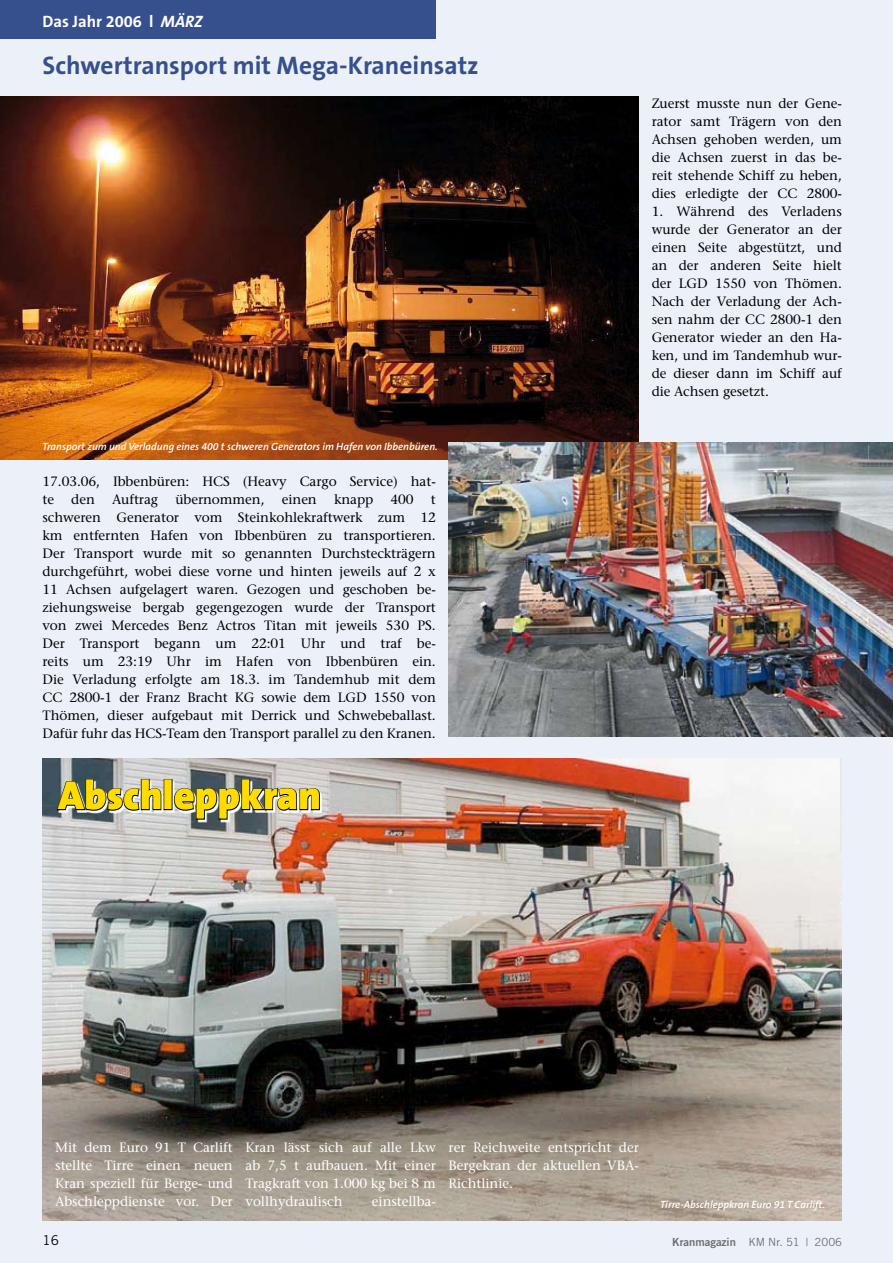
<style>
.page{position:relative;width:893px;height:1263px;background:#ecf1f9}
.page>*{position:absolute;margin:0;border:0;box-sizing:border-box;transform-origin:0 0}
.t1{font:900 40.5px "The Sans B9";color:#ffdc00}
.t2{font:700 25.5px "The Sans B7";color:#36508e}
.t3{font:700 16.5px "The Sans B7";color:#fff}
.t4{font:13.5px/18px "Stone Serif";letter-spacing:-.005em;color:#000;text-align:justify}
.t5{font:13.5px/18px "Stone Serif";letter-spacing:-.005em;color:#fff;text-align:justify}
.t6{font:13.5px "Trade Gothic";color:#000}
.t7{font:11.25px "Trade Gothic";color:#6e7071}
.t8{font:italic 600 10.5px "The Sans B6";color:#fff}
.s1{font-style:italic}
.s2{font-family:"Trade Gothic Bold Two"}
</style>
<div class="page">
<div style="left:0;top:0;width:436px;height:39px;background:#36508e"></div>
<img style="left:43px;top:759px;width:799px;height:461px">
<img style="left:0;top:97px;width:639px;height:362px">
<img style="left:449px;top:442px;width:444px;height:294px">
<img style="left:51px;top:772px;width:791px;height:56px">
<svg style="left:56px;top:778px;width:106px;height:33px;background:#9c9fa1"></svg>
<div style="left:164px;top:779px;width:9px;height:31px;border:2px solid #000"></div>
<svg style="left:173px;top:778px;width:148px;height:42px;background:#9fa0a0"></svg>
<p class="t3" style="left:43px;top:13px;width:162px">Das Jahr 2006 l <span class="s1">MÄRZ</span></p>
<h2 class="t2" style="left:43px;top:52px;width:438px">Schwertransport mit Mega-Kraneinsatz</h2>
<p class="t8" style="left:43px;top:440px;width:397px">Transport zum und Verladung eines 400 t schweren Generators im Hafen von Ibbenbüren.</p>
<p class="t4" style="left:43px;top:472px;width:395px">17.03.06, Ibbenbüren: HCS (Heavy Cargo Service) hat&shy;te</p>
<p class="t4" style="left:71px;top:490px;width:25px">den</p>
<p class="t4" style="left:112px;top:490px;width:48px">Auftrag</p>
<p class="t4" style="left:175px;top:490px;width:91px">übernommen,</p>
<p class="t4" style="left:282px;top:490px;width:37px">einen</p>
<p class="t4" style="left:334px;top:490px;width:41px">knapp</p>
<p class="t4" style="left:390px;top:490px;width:25px">400</p>
<p class="t4" style="left:43px;top:490px;width:395px;text-indent:388px">t schweren Generator vom Steinkohlekraftwerk zum 12 km entfernten Hafen von Ibbenbüren zu transportieren.<br>Der Transport wurde mit so genannten Durchsteckträgern durchgeführt, wobei diese vorne und hinten jeweils auf 2 x 11 Achsen aufgelagert waren. Gezogen und geschoben be&shy;ziehungsweise bergab gegengezogen wurde der Transport von zwei Mercedes Benz Actros Titan mit jeweils 530 PS.<br>Der Transport begann um 22:01 Uhr und traf be&shy;reits um 23:19 Uhr im Hafen von Ibbenbüren ein.<br>Die Verladung erfolgte am 18.3. im Tandemhub mit dem CC 2800-1 der Franz Bracht KG sowie dem LGD 1550 von Thömen, dieser aufgebaut mit Derrick und Schwebeballast.<br>Dafür fuhr das HCS-Team den Transport parallel zu den Kranen.</p>
<h1 class="t1" style="left:58px;top:774px;width:265px">Abschleppkran</h1>
<p class="t4" style="left:652px;top:94px;width:192px">Zuerst musste nun der Gene&shy;rator samt Trägern von den Achsen gehoben werden, um die Achsen zuerst in das be&shy;reit stehende Schiff zu heben, dies erledigte der CC 2800-</p>
<p class="t4" style="left:652px;top:202px;width:192px">1. Während des Verladens wurde der Generator an der einen Seite abgestützt, und an der anderen Seite hielt der LGD 1550 von Thömen.<br>Nach der Verladung der Ach&shy;sen nahm der CC 2800-1 den Generator wieder an den Ha&shy;ken, und im Tandemhub wur&shy;de dieser dann im Schiff auf die Achsen gesetzt.</p>
<p class="t5" style="left:55px;top:1138px;width:179px">Mit dem Euro 91 T Carlift stellte Tirre einen neuen Kran speziell für Berge- und Abschleppdienste vor. Der</p>
<p class="t5" style="left:246px;top:1138px;width:192px">Kran lässt sich auf alle Lkw ab 7,5 t aufbauen. Mit einer Tragkraft von 1.000 kg bei 8 m vollhydraulisch</p>
<p class="t5" style="left:372px;top:1192px;width:65px">einstellba-</p>
<p class="t5" style="left:449px;top:1138px;width:192px">rer Reichweite entspricht der Bergekran der aktuellen VBA-Richtlinie.</p>
<p class="t8" style="left:660px;top:1199px;width:166px">Tirre-Abschleppkran Euro 91 T Carlift.</p>
<p class="t6" style="left:43px;top:1232px;width:18px">1 6</p>
<p class="t7" style="left:672px;top:1235px;width:171px"><span class="s2">Kranmagazin</span> KM Nr. 51 | 2006</p>
</div>
